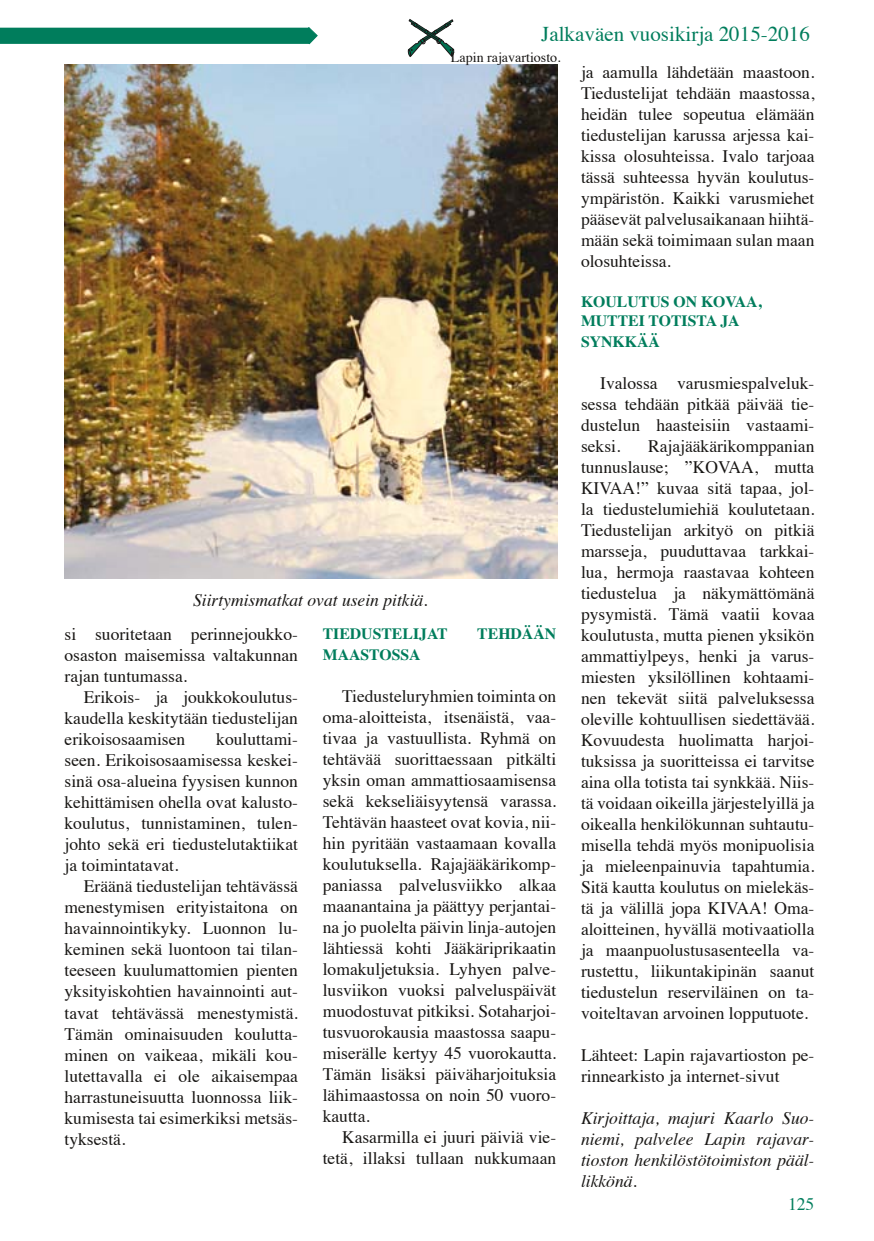
<style>
.page{position:relative;width:874px;height:1241px;background:#fff}
.page>*{position:absolute;margin:0;border:0;box-sizing:border-box;transform-origin:0 0}
.t1{font:21px "Times";color:#007d5c}
.t2{font:17.5px/21px "Times";color:#181614;text-align:justify}
.t3{font:italic 17.5px/21px "Times";color:#181614;text-align:justify}
.t4{font:17.5px "Times";color:#007d5c}
.t5{font:700 15.75px/18.9px "Times";color:#007d5c}
.t6{font:14px "Times";color:#181614}
.s1{font-style:normal}
</style>
<div class="page">
<svg style="left:408px;top:19px;width:45px;height:38px"></svg>
<svg style="left:0;top:27px;width:318px;height:18px;background:#1b8b6d"></svg>
<img style="left:64px;top:64px;width:493px;height:514px">
<p class="t1" style="left:541px;top:25px;width:270px">Jalkaväen vuosikirja 2015-2016</p>
<p class="t6" style="left:451px;top:51px;width:111px">Lapin rajavartiosto.</p>
<p class="t3" style="left:193px;top:590px;width:236px">Siirtymismatkat ovat usein pitkiä.</p>
<p class="t2" style="left:64px;top:625px;width:235px">si suoritetaan perinnejoukko&shy;osaston maisemissa valtakunnan rajan tuntumassa.</p>
<p class="t2" style="left:64px;top:688px;width:235px;text-indent:19px">Erikois- ja joukkokoulutus&shy;kaudella keskitytään tiedustelijan erikoisosaamisen</p>
<p class="t2" style="left:64px;top:730px;width:235px;text-indent:152px">kouluttami&shy;seen. Erikoisosaamisessa keskei&shy;sinä osa-alueina fyysisen kunnon kehittämisen ohella ovat kalusto&shy;koulutus, tunnistaminen, tulen&shy;johto sekä eri tiedustelutaktiikat ja toimintatavat.</p>
<p class="t2" style="left:64px;top:877px;width:235px;text-indent:19px">Eräänä tiedustelijan tehtävässä menestymisen erityistaitona on havainnointikyky. Luonnon lu&shy;keminen sekä luontoon tai tilan&shy;teeseen kuulumattomien pienten yksityiskohtien havainnointi aut&shy;tavat tehtävässä menestymistä.<br>Tämän ominaisuuden koulutta&shy;minen on vaikeaa, mikäli kou&shy;lutettavalla ei ole aikaisempaa harrastuneisuutta luonnossa liik&shy;kumisesta tai esimerkiksi metsäs&shy;tyksestä.</p>
<p class="t5" style="left:322px;top:625px;width:126px">TIEDUSTELIJAT</p>
<p class="t5" style="left:477px;top:625px;width:80px">TEHDÄÄN</p>
<p class="t5" style="left:322px;top:646px;width:99px">MAASTOSSA</p>
<p class="t2" style="left:322px;top:687px;width:235px;text-indent:19px">Tiedusteluryhmien toiminta on oma-aloitteista, itsenäistä, vaa&shy;tivaa ja vastuullista. Ryhmä on tehtävää suorittaessaan pitkälti yksin oman ammattiosaamisensa sekä kekseliäisyytensä varassa.<br>Tehtävän haasteet ovat kovia, nii&shy;hin pyritään vastaamaan kovalla koulutuksella. Rajajääkärikomp&shy;paniassa palvelusviikko alkaa maanantaina ja päättyy perjantai&shy;na jo puolelta päivin linja-autojen lähtiessä kohti Jääkäriprikaatin lomakuljetuksia. Lyhyen palve&shy;lusviikon vuoksi palveluspäivät muodostuvat pitkiksi. Sotaharjoi&shy;tusvuorokausia maastossa saapu&shy;miserälle kertyy 45 vuorokautta.<br>Tämän lisäksi päiväharjoituksia lähimaastossa on noin 50 vuoro&shy;kautta.</p>
<p class="t2" style="left:322px;top:1128px;width:235px;text-align:right">Kasarmilla ei juuri päiviä vie&shy;tetä, illaksi tullaan nukkumaan</p>
<p class="t2" style="left:580px;top:63px;width:235px">ja aamulla lähdetään maastoon.<br>Tiedustelijat tehdään maastossa, heidän tulee sopeutua elämään tiedustelijan karussa arjessa kai&shy;kissa olosuhteissa. Ivalo tarjoaa tässä suhteessa hyvän koulutus&shy;ympäristön. Kaikki varusmiehet pääsevät palvelusaikanaan hiihtä&shy;mään sekä toimimaan sulan maan olosuhteissa.</p>
<p class="t5" style="left:580px;top:293px;width:182px">KOULUTUS ON KOVAA,<br>MUTTEI TOTISTA JA</p>
<p class="t5" style="left:580px;top:333px;width:80px">SYNKKÄÄ</p>
<p class="t2" style="left:580px;top:374px;width:235px;text-indent:19px">Ivalossa varusmiespalveluk&shy;sessa tehdään pitkää päivää tie&shy;dustelun haasteisiin vastaami&shy;seksi.</p>
<p class="t2" style="left:580px;top:437px;width:235px;text-indent:67px">Rajajääkärikomppanian tunnuslause; ”KOVAA, mutta KIVAA!” kuvaa sitä tapaa, jol&shy;la tiedustelumiehiä koulutetaan.<br>Tiedustelijan arkityö on pitkiä marsseja, puuduttavaa tarkkai&shy;lua, hermoja raastavaa kohteen tiedustelua ja näkymättömänä pysymistä. Tämä vaatii kovaa koulutusta, mutta pienen yksikön ammattiylpeys, henki ja varus&shy;miesten yksilöllinen kohtaami&shy;nen tekevät siitä palveluksessa oleville kohtuullisen siedettävää.<br>Kovuudesta huolimatta harjoi&shy;tuksissa ja suoritteissa ei tarvitse aina olla totista tai synkkää. Niis&shy;tä voidaan oikeilla järjestelyillä ja oikealla henkilökunnan suhtautu&shy;misella tehdä myös monipuolisia ja mieleenpainuvia tapahtumia.<br>Sitä kautta koulutus on mielekäs&shy;tä ja välillä jopa KIVAA! Oma&shy;aloitteinen, hyvällä motivaatiolla ja maanpuolustusasenteella va&shy;rustettu, liikuntakipinän saanut tiedustelun reserviläinen on ta&shy;voiteltavan arvoinen lopputuote.</p>
<p class="t2" style="left:580px;top:1046px;width:235px">Lähteet: Lapin rajavartioston pe&shy;rinnearkisto ja internet-sivut</p>
<p class="t3" style="left:580px;top:1109px;width:235px">Kirjoittaja, majuri Kaarlo Suo&shy;niemi, palvelee Lapin rajavar&shy;tioston henkilöstötoimiston pääl&shy;likkönä<span class="s1">.</span></p>
<p class="t4" style="left:787px;top:1196px;width:28px">125</p>
</div>
